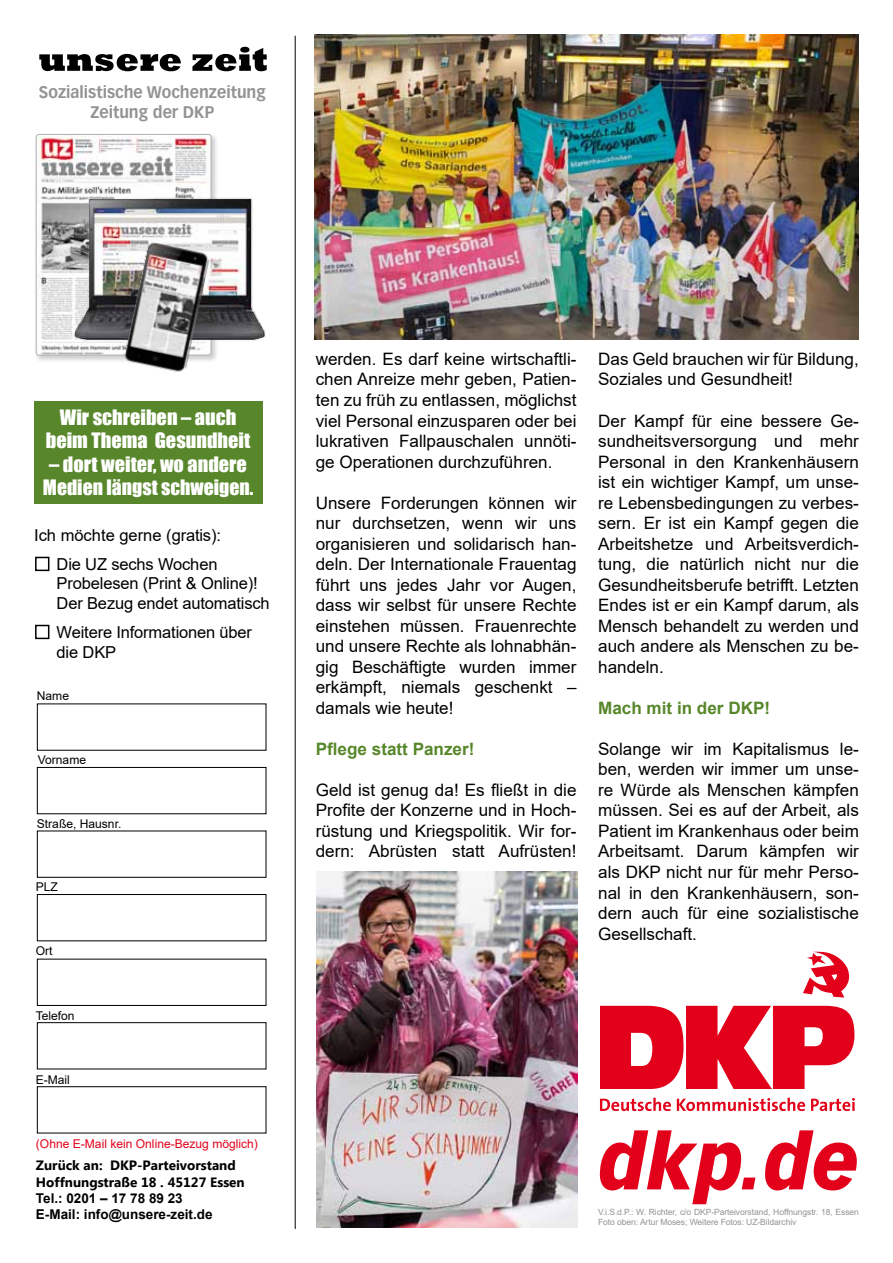
<style>
.page{position:relative;width:893px;height:1263px;background:#fff}
.page>*{position:absolute;margin:0;border:0;box-sizing:border-box;transform-origin:0 0}
.t1{font:italic 900 76.05px "Vectora LT Std";color:#e2001a}
.t2{font:19.5px/23.4px "Impact";color:#fff;text-align:center;scale:1.04 1}
.t3{font:17.1px/20.5px "Arial";color:#000;text-align:justify}
.t4{font:700 17.1px "Arial";color:#58872b}
.t5{font:16.5px/19.8px "Arial";letter-spacing:-.01em;color:#000}
.t6{font:700 16.5px/19.8px "Vectora LT Std";color:#929395;text-align:center;scale:.95 1}
.t7{font:700 13.5px/16.2px "Microsoft New Tai Lue";color:#000}
.t8{font:700 13.5px/16.2px "Arial";color:#000}
.t9{font:12px "Arial";color:#000}
.t10{font:12px "Arial";color:#e2001a}
.t11{font:8.55px/10.2px "Arial";letter-spacing:-.01em;color:#929395}
</style>
<div class="page">
<div style="left:37px;top:767px;width:229px;height:47px;background:#fff;border:1px solid #000"></div>
<div style="left:37px;top:830px;width:229px;height:48px;background:#fff;border:1px solid #000"></div>
<div style="left:37px;top:894px;width:229px;height:47px;background:#fff;border:1px solid #000"></div>
<div style="left:37px;top:959px;width:229px;height:47px;background:#fff;border:1px solid #000"></div>
<div style="left:37px;top:1022px;width:229px;height:47px;background:#fff;border:1px solid #000"></div>
<div style="left:37px;top:1086px;width:229px;height:47px;background:#fff;border:1px solid #000"></div>
<hr style="left:295px;top:36px;width:1px;height:1193px;background:#000">
<div style="left:34px;top:133px;width:185px;height:230px;background:#000;opacity:.2"></div>
<img style="left:36px;top:134px;width:174px;height:221px">
<div style="left:36px;top:134px;width:176px;height:221px;border:1px solid #b1b3b4;border-radius:3px"></div>
<img style="left:61px;top:187px;width:205px;height:163px">
<img style="left:123px;top:240px;width:88px;height:132px">
<svg style="left:39px;top:47px;width:228px;height:24px"></svg>
<div style="left:34px;top:401px;width:228px;height:103px;background:#58872b"></div>
<div style="left:35px;top:557px;width:14px;height:14px;border:2px solid #000"></div>
<div style="left:35px;top:625px;width:14px;height:14px;border:2px solid #000"></div>
<img style="left:315px;top:34px;width:544px;height:306px">
<img style="left:316px;top:872px;width:262px;height:355px">
<svg style="left:803px;top:951px;width:47px;height:46px"></svg>
<svg style="left:600px;top:1098px;width:71px;height:13px"></svg>
<svg style="left:677px;top:1098px;width:128px;height:13px"></svg>
<svg style="left:811px;top:1098px;width:44px;height:13px"></svg>
<svg style="left:600px;top:1006px;width:254px;height:83px"></svg>
<p class="t6" style="left:39px;top:82px;width:240px">Sozialistische Wochenzeitung<br>Zeitung der DKP</p>
<p class="t2" style="left:46px;top:405px;width:198px">Wir schreiben – auch beim Thema Gesundheit</p>
<p class="t2" style="left:43px;top:452px;width:204px">– dort weiter, wo andere<br>Medien längst schweigen.</p>
<p class="t5" style="left:34px;top:521px;width:188px;line-height:28.5px;text-align:right">Ich möchte gerne (gratis):<br>Die UZ sechs Wochen</p>
<p class="t5" style="left:57px;top:574px;width:215px">Probelesen (Print &amp; Online)!<br>Der Bezug endet automatisch</p>
<p class="t5" style="left:57px;top:622px;width:197px">Weitere Informationen über die DKP</p>
<p class="t9" style="left:37px;top:688px;width:34px">Name</p>
<p class="t9" style="left:38px;top:751px;width:50px">Vorname</p>
<p class="t9" style="left:37px;top:815px;width:86px">Straße, Hausnr.</p>
<p class="t9" style="left:36px;top:879px;width:24px">PLZ</p>
<p class="t9" style="left:36px;top:942px;width:18px">Ort</p>
<p class="t9" style="left:36px;top:1007px;width:40px">Telefon</p>
<p class="t9" style="left:36px;top:1071px;width:36px">E-Mail</p>
<p class="t10" style="left:36px;top:1135px;width:224px">(Ohne E-Mail kein Online-Bezug möglich)</p>
<p class="t7" style="left:36px;top:1159px;width:210px">Zurück an: DKP-Parteivorstand<br>Hoffnungstraße 18 . 45127 Essen</p>
<p class="t8" style="left:36px;top:1190px;width:178px">Tel.: 0201 – 17 78 89 23<br>E-Mail: info@unsere-zeit.de</p>
<p class="t3" style="left:316px;top:349px;width:262px">werden. Es darf keine wirtschaftli&shy;chen Anreize mehr geben, Patien&shy;ten zu früh zu entlassen, möglichst viel Personal einzusparen oder bei lukrativen Fallpauschalen unnöti&shy;ge Operationen durchzuführen.</p>
<p class="t3" style="left:316px;top:492px;width:262px">Unsere Forderungen können wir nur durchsetzen, wenn wir uns organisieren und solidarisch han&shy;deln. Der Internationale Frauentag führt uns jedes Jahr vor Augen, dass wir selbst für unsere Rechte einstehen müssen. Frauenrechte und unsere Rechte als lohnabhän&shy;gig Beschäftigte wurden immer erkämpft, niemals geschenkt – damals wie heute!</p>
<p class="t4" style="left:316px;top:737px;width:160px">Pflege statt Panzer!</p>
<p class="t3" style="left:316px;top:779px;width:262px">Geld ist genug da! Es fließt in die Profite der Konzerne und in Hoch&shy;rüstung und Kriegspolitik. Wir for&shy;dern: Abrüsten statt Aufrüsten!</p>
<p class="t3" style="left:598px;top:349px;width:262px">Das Geld brauchen wir für Bildung,<br>Soziales und Gesundheit!</p>
<p class="t3" style="left:598px;top:410px;width:262px">Der Kampf für eine bessere Ge&shy;sundheitsversorgung und mehr Personal in den Krankenhäusern ist ein wichtiger Kampf, um unse&shy;re Lebensbedingungen zu verbes&shy;sern. Er ist ein Kampf gegen die Arbeitshetze und Arbeitsverdich&shy;tung, die natürlich nicht nur die Gesundheitsberufe betrifft. Letzten Endes ist er ein Kampf darum, als Mensch behandelt zu werden und auch andere als Menschen zu be&shy;handeln.</p>
<p class="t4" style="left:598px;top:696px;width:173px">Mach mit in der DKP!</p>
<p class="t3" style="left:598px;top:738px;width:262px">Solange wir im Kapitalismus le&shy;ben, werden wir immer um unse&shy;re Würde als Menschen kämpfen müssen. Sei es auf der Arbeit, als Patient im Krankenhaus oder beim Arbeitsamt. Darum kämpfen wir als DKP nicht nur für mehr Perso&shy;nal in den Krankenhäusern, son&shy;dern auch für eine sozialistische Gesellschaft.</p>
<h1 class="t1" style="left:598px;top:1117px;width:262px">dkp.de</h1>
<p class="t11" style="left:598px;top:1207px;width:262px">V.i.S.d.P.: W. Richter, c/o DKP-Parteivorstand, Hoffnungstr. 18, Essen<br>Foto oben: Artur Moses; Weitere Fotos: UZ-Bildarchiv</p>
</div>
